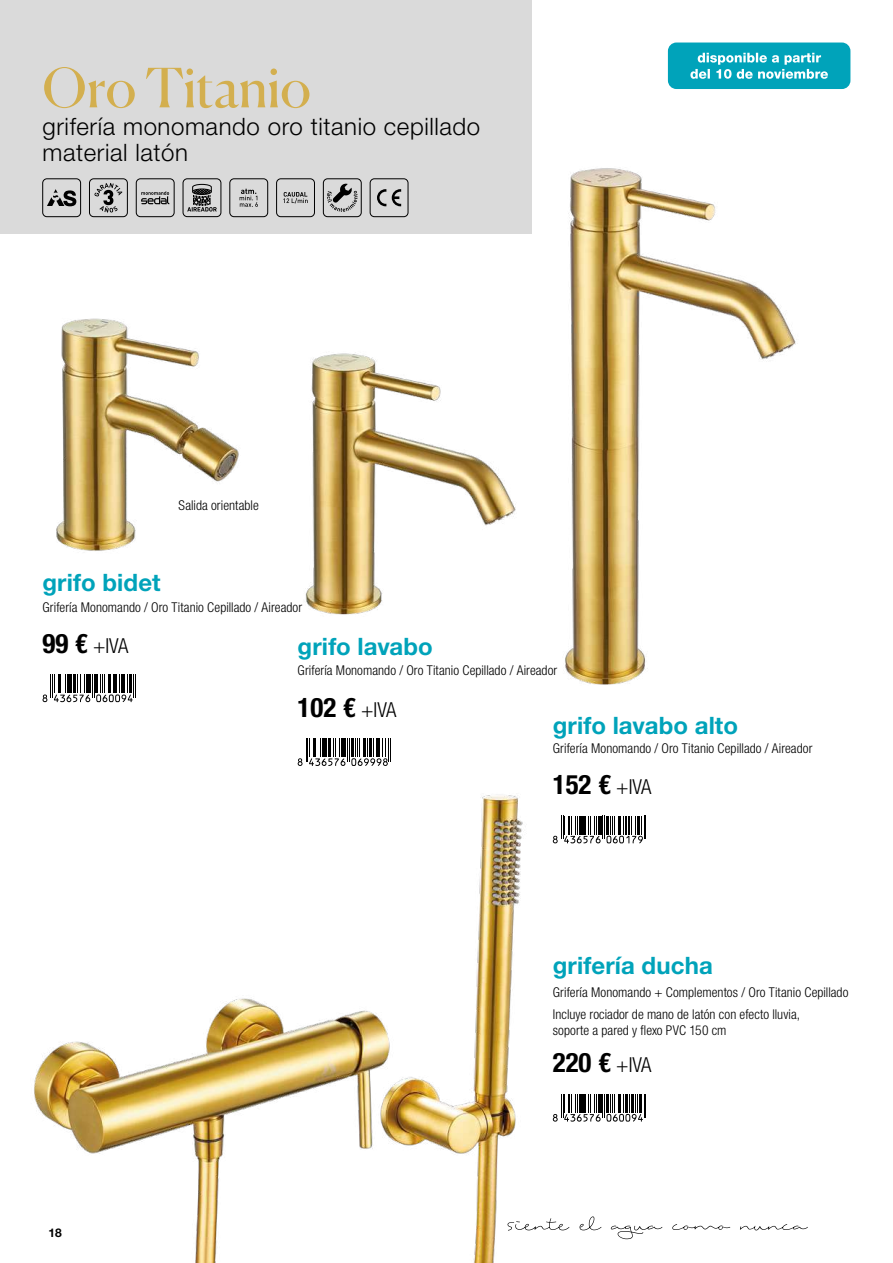
<style>
.page{position:relative;width:893px;height:1263px;background:#fff}
.page>*{position:absolute;margin:0;border:0;box-sizing:border-box;transform-origin:0 0}
.t1{font:54px "Canela";letter-spacing:-.005em;color:#d3af4f}
.t2{font:700 condensed 26.85px "Helvetica Neue LT Std";color:#000}
.t3{font:300 24px "Helvetica Neue LT Std";letter-spacing:.025em;color:#000}
.t4{font:700 24px "Helvetica Neue LT Std";letter-spacing:.005em;color:#00a3ba}
.t5{font:300 condensed 20.7px "Helvetica Neue LT Std";color:#000}
.t6{font:300 condensed 13.5px/21.6px "Helvetica Neue LT Std";letter-spacing:.005em;color:#000}
.t7{font:700 12px "Helvetica Neue LT Std";color:#000}
.s1{font-weight:700;font-size:26.85px}
.s2{font-weight:300;font-size:20.7px}
</style>
<div class="page">
<div style="left:0;top:0;width:531px;height:234px;background:#dadada"></div>
<div style="left:183px;top:179px;width:38px;height:38px;border:1px solid #000;border-radius:4px"></div>
<svg style="left:187px;top:183px;width:30px;height:29px"></svg>
<div style="left:276px;top:179px;width:39px;height:38px;border:1px solid #000;border-radius:4px"></div>
<svg style="left:283px;top:192px;width:25px;height:11px"></svg>
<div style="left:230px;top:179px;width:38px;height:38px;border:1px solid #000;border-radius:4px"></div>
<svg style="left:240px;top:189px;width:18px;height:18px"></svg>
<div style="left:89px;top:179px;width:39px;height:38px;border:1px solid #000;border-radius:4px"></div>
<svg style="left:94px;top:183px;width:28px;height:30px"></svg>
<div style="left:323px;top:179px;width:38px;height:38px;border:1px solid #000;border-radius:4px"></div>
<svg style="left:327px;top:183px;width:31px;height:29px"></svg>
<div style="left:370px;top:179px;width:38px;height:38px;border:1px solid #000;border-radius:4px"></div>
<svg style="left:377px;top:189px;width:9px;height:17px"></svg>
<svg style="left:392px;top:189px;width:9px;height:17px"></svg>
<div style="left:136px;top:179px;width:38px;height:38px;border:1px solid #000;border-radius:4px"></div>
<svg style="left:141px;top:191px;width:28px;height:13px"></svg>
<div style="left:43px;top:179px;width:38px;height:38px;border:1px solid #000;border-radius:4px"></div>
<svg style="left:47px;top:189px;width:29px;height:17px"></svg>
<svg style="left:553px;top:816px;width:93px;height:27px"></svg>
<svg style="left:298px;top:738px;width:93px;height:28px"></svg>
<svg style="left:43px;top:674px;width:93px;height:28px"></svg>
<img style="left:56px;top:318px;width:183px;height:233px">
<img style="left:305px;top:352px;width:211px;height:263px">
<img style="left:565px;top:168px;width:231px;height:517px">
<img style="left:34px;top:795px;width:489px;height:468px">
<svg style="left:553px;top:1094px;width:93px;height:27px"></svg>
<div style="left:668px;top:43px;width:182px;height:46px;background:#00a3ba;border-radius:9px"></div>
<svg style="left:690px;top:53px;width:138px;height:26px"></svg>
<hr style="left:892px;top:0;width:1px;height:234px;background:#dadada">
<div style="left:43px;top:1220px;width:25px;height:26px;background:#fff"></div>
<svg style="left:508px;top:1216px;width:300px;height:23px"></svg>
<h1 class="t1" style="left:43px;top:46px;width:270px">Oro Titanio</h1>
<h3 class="t3" style="left:43px;top:112px;width:439px">grifería monomando oro titanio cepillado</h3>
<h3 class="t3" style="left:43px;top:137px;width:147px">material latón</h3>
<p class="t6" style="left:179px;top:495px;width:82px">Salida orientable</p>
<h3 class="t4" style="left:43px;top:568px;width:120px">grifo bidet</h3>
<h3 class="t5" style="left:43px;top:634px;width:87px"><span class="s1">99 €</span> +IVA</h3>
<p class="t6" style="left:43px;top:596px;width:261px">Grifería Monomando / Oro Titanio Cepillado / Aireador</p>
<h3 class="t4" style="left:298px;top:632px;width:137px">grifo lavabo</h3>
<h2 class="t2" style="left:298px;top:691px;width:100px">102 € <span class="s2">+IVA</span></h2>
<p class="t6" style="left:298px;top:660px;width:261px">Grifería Monomando / Oro Titanio Cepillado / Aireador</p>
<h3 class="t4" style="left:553px;top:710px;width:187px">grifo lavabo alto</h3>
<h2 class="t2" style="left:553px;top:768px;width:100px">152 € <span class="s2">+IVA</span></h2>
<p class="t6" style="left:553px;top:737px;width:261px">Grifería Monomando / Oro Titanio Cepillado / Aireador</p>
<h3 class="t4" style="left:553px;top:950px;width:161px">grifería ducha</h3>
<p class="t6" style="left:553px;top:981px;width:297px">Grifería Monomando + Complementos / Oro Titanio Cepillado<br>Incluye rociador de mano de latón con efecto lluvia,</p>
<p class="t6" style="left:553px;top:1019px;width:175px">soporte a pared y flexo PVC 150 cm</p>
<p class="t7" style="left:49px;top:1225px;width:15px">18</p>
<h2 class="t2" style="left:553px;top:1046px;width:100px">220 € <span class="s2">+IVA</span></h2>
</div>
